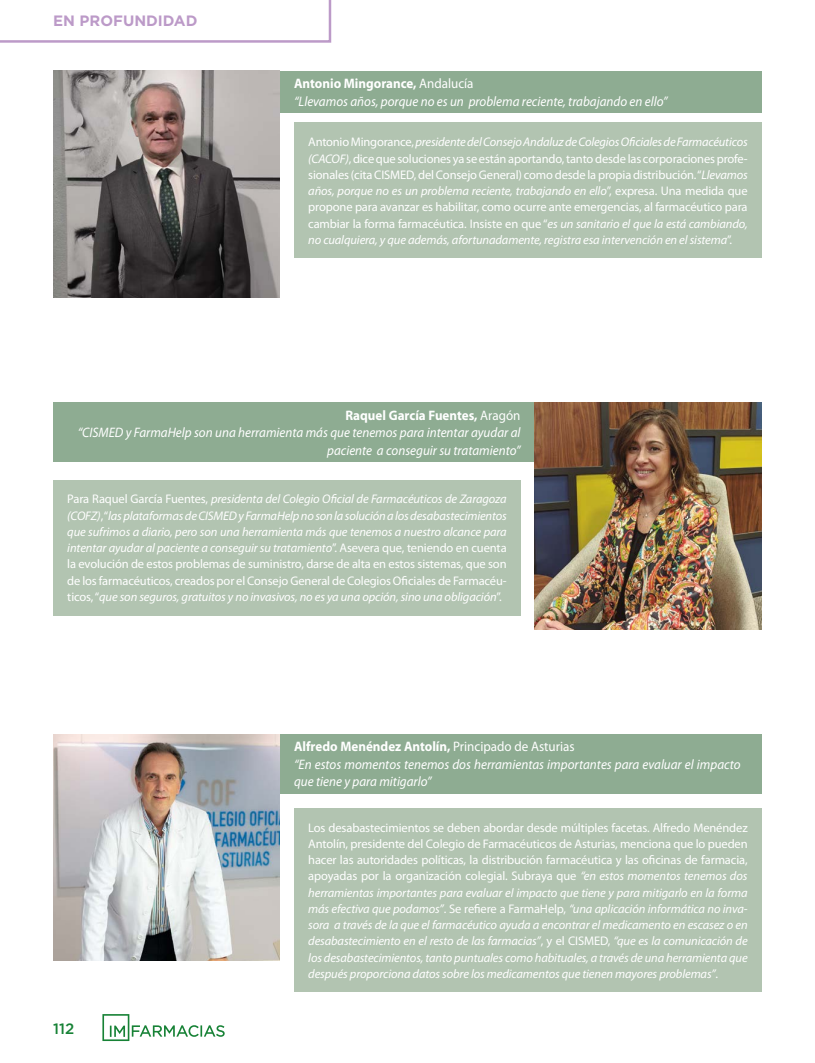
<style>
.page{position:relative;width:815px;height:1063px;background:#fff}
.page>*{position:absolute;margin:0;border:0;box-sizing:border-box;transform-origin:0 0}
.t1{font:700 15px "Gotham";color:#bc9ac8}
.t2{font:500 15px "Gotham";color:#178236}
.t3{font:italic 13.75px/17.5px "Myriad Pro";color:#fff;scale:.95 1}
.t4{font:italic 12.5px/16.2px "Myriad Pro";letter-spacing:-.01em;color:#fff;text-align:justify}
.t5{font:12.5px/16.2px "Myriad Pro";letter-spacing:-.01em;color:#fff;text-align:justify}
.s1{font-weight:700;font-style:normal}
.s2{font-style:normal}
.s3{font-style:italic}
</style>
<div class="page">
<svg style="left:0;top:0;width:331px;height:43px"></svg>
<svg style="left:102px;top:1014px;width:123px;height:27px"></svg>
<div style="left:294px;top:123px;width:468px;height:135px;background:#b2c4b1"></div>
<div style="left:294px;top:808px;width:468px;height:184px;background:#b2c4b1"></div>
<div style="left:266px;top:71px;width:496px;height:42px;background:#8eac92"></div>
<div style="left:266px;top:734px;width:496px;height:60px;background:#8eac92"></div>
<div style="left:53px;top:480px;width:468px;height:135px;background:#b2c4b1"></div>
<div style="left:53px;top:402px;width:496px;height:60px;background:#8eac92"></div>
<img style="left:53px;top:71px;width:227px;height:227px">
<img style="left:535px;top:402px;width:227px;height:227px">
<img style="left:53px;top:734px;width:227px;height:227px">
<p class="t1" style="left:53px;top:12px;width:146px">EN PROFUNDIDAD</p>
<p class="t3" style="left:294px;top:75px;width:395px"><span class="s1">Antonio Mingorance,</span> <span class="s2">Andalucía<br></span>“Llevamos años, porque no es un problema reciente, trabajando en ello”</p>
<p class="t5" style="left:308px;top:134px;width:441px">Antonio Mingorance, <span class="s3">presidente del Consejo Andaluz de Colegios Oficiales de Farmacéuticos (CACOF)</span>, dice que soluciones ya se están aportando, tanto desde las corporaciones profe&shy;sionales (cita CISMED, del Consejo General) como desde la propia distribución. “<span class="s3">Llevamos años, porque no es un problema reciente, trabajando en ello</span>”, expresa. Una medida que propone para avanzar es habilitar, como ocurre ante emergencias, al farmacéutico para cambiar la forma farmacéutica. Insiste en que “<span class="s3">es un sanitario el que la está cambiando, no cualquiera, y que además, afortunadamente, registra esa intervención en el sistema</span>”.</p>
<p class="t3" style="left:78px;top:406px;width:467px;text-align:right"><span class="s1">Raquel García Fuentes,</span> <span class="s2">Aragón<br></span>“CISMED y FarmaHelp son una herramienta más que tenemos para intentar ayudar al paciente a conseguir su tratamiento”</p>
<p class="t4" style="left:67px;top:491px;width:441px"><span class="s2">Para Raquel García Fuentes,</span> presidenta del Colegio Oficial de Farmacéuticos de Zaragoza (COFZ)<span class="s2">, “</span>las plataformas de CISMED y FarmaHelp no son la solución a los desabastecimientos que sufrimos a diario, pero son una herramienta más que tenemos a nuestro alcance para intentar ayudar al paciente a conseguir su tratamiento<span class="s2">”. Asevera que, teniendo en cuenta la evolución de estos problemas de suministro, darse de alta en estos sistemas, que son de los farmacéuticos, creados por el Consejo General de Colegios Oficiales de Farmacéu&shy;ticos, “</span>que son seguros, gratuitos y no invasivos, no es ya una opción, sino una obligación<span class="s2">”.</span></p>
<p class="t3" style="left:294px;top:738px;width:472px"><span class="s1">Alfredo Menéndez Antolín,</span> <span class="s2">Principado de Asturias<br></span>“En estos momentos tenemos dos herramientas importantes para evaluar el impacto que tiene y para mitigarlo”</p>
<p class="t2" style="left:53px;top:1018px;width:23px">112</p>
<p class="t4" style="left:308px;top:819px;width:441px"><span class="s2">Los desabastecimientos se deben abordar desde múltiples facetas. Alfredo Menéndez Antolín, presidente del Colegio de Farmacéuticos de Asturias, menciona que lo pueden hacer las autoridades políticas, la distribución farmacéutica y las oficinas de farmacia, apoyadas por la organización colegial. Subraya que</span> “en estos momentos tenemos dos herramientas importantes para evaluar el impacto que tiene y para mitigarlo en la forma más efectiva que podamos”<span class="s2">. Se refiere a FarmaHelp,</span> “una aplicación informática no inva&shy;sora a través de la que el farmacéutico ayuda a encontrar el medicamento en escasez o en desabastecimiento en el resto de las farmacias”<span class="s2">, y el CISMED,</span> “que es la comunicación de los desabastecimientos, tanto puntuales como habituales, a través de una herramienta que después proporciona datos sobre los medicamentos que tienen mayores problemas”<span class="s2">.</span></p>
</div>
